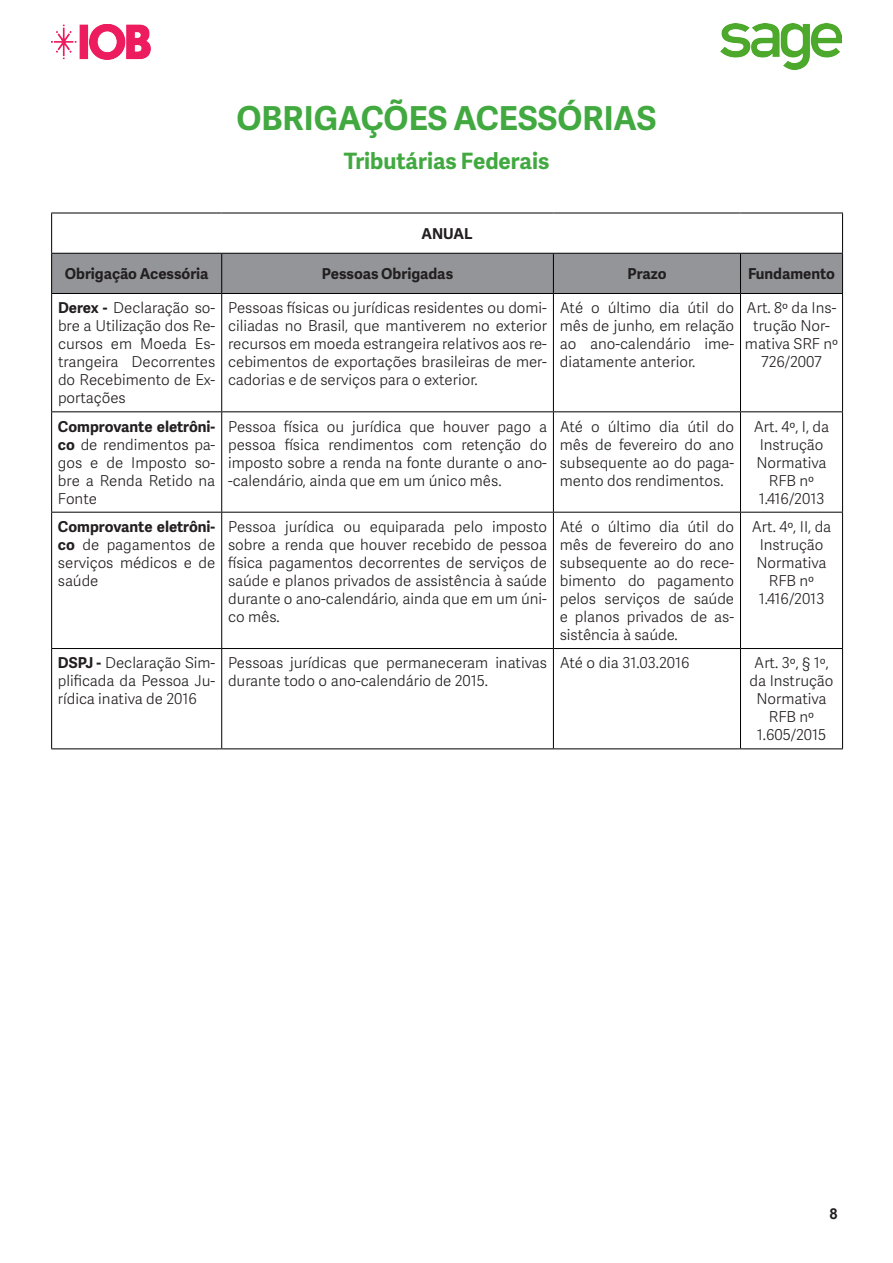
<style>
.page{position:relative;width:893px;height:1263px;background:#fff}
.page>*{position:absolute;margin:0;border:0;box-sizing:border-box;transform-origin:0 0}
.t1{font:700 33px "Adelle Sans SAGE";color:#41a940}
.t2{font:700 22.5px "Adelle Sans SAGE";color:#41a940}
.t3{font:15px/18px "Adelle Sans SAGE Lt";color:#231f20;text-align:justify}
.t4{font:700 15px "Adelle Sans SAGE";color:#231f20}
.t5{font:700 15px "Arial";color:#231f20}
.s1{font-family:"Adelle Sans SAGE";font-weight:700}
</style>
<div class="page">
<img style="left:51px;top:24px;width:100px;height:36px">
<img style="left:721px;top:24px;width:121px;height:46px">
<div style="left:52px;top:254px;width:790px;height:39px;background:#939598"></div>
<hr style="left:51px;top:213px;width:171px;height:1px;background:#000">
<hr style="left:51px;top:213px;width:1px;height:40px;background:#000">
<hr style="left:222px;top:213px;width:331px;height:1px;background:#000">
<hr style="left:553px;top:213px;width:187px;height:1px;background:#000">
<hr style="left:740px;top:213px;width:103px;height:1px;background:#000">
<hr style="left:842px;top:213px;width:1px;height:40px;background:#000">
<hr style="left:51px;top:253px;width:171px;height:1px;background:#000">
<hr style="left:51px;top:254px;width:1px;height:39px;background:#000">
<hr style="left:222px;top:253px;width:331px;height:1px;background:#000">
<hr style="left:221px;top:254px;width:1px;height:39px;background:#000">
<hr style="left:553px;top:253px;width:187px;height:1px;background:#000">
<hr style="left:553px;top:254px;width:1px;height:39px;background:#000">
<hr style="left:740px;top:253px;width:103px;height:1px;background:#000">
<hr style="left:740px;top:254px;width:1px;height:39px;background:#000">
<hr style="left:842px;top:254px;width:1px;height:39px;background:#000">
<hr style="left:51px;top:293px;width:171px;height:1px;background:#000">
<hr style="left:222px;top:293px;width:331px;height:1px;background:#000">
<hr style="left:553px;top:293px;width:187px;height:1px;background:#000">
<hr style="left:740px;top:293px;width:103px;height:1px;background:#000">
<hr style="left:51px;top:294px;width:1px;height:117px;background:#000">
<hr style="left:221px;top:294px;width:1px;height:117px;background:#000">
<hr style="left:553px;top:294px;width:1px;height:117px;background:#000">
<hr style="left:740px;top:294px;width:1px;height:117px;background:#000">
<hr style="left:842px;top:294px;width:1px;height:117px;background:#000">
<hr style="left:51px;top:411px;width:171px;height:1px;background:#000">
<hr style="left:51px;top:412px;width:1px;height:100px;background:#000">
<hr style="left:222px;top:411px;width:331px;height:1px;background:#000">
<hr style="left:221px;top:412px;width:1px;height:100px;background:#000">
<hr style="left:553px;top:411px;width:187px;height:1px;background:#000">
<hr style="left:553px;top:412px;width:1px;height:100px;background:#000">
<hr style="left:740px;top:411px;width:103px;height:1px;background:#000">
<hr style="left:740px;top:412px;width:1px;height:100px;background:#000">
<hr style="left:842px;top:412px;width:1px;height:100px;background:#000">
<hr style="left:51px;top:512px;width:171px;height:1px;background:#000">
<hr style="left:51px;top:512px;width:1px;height:136px;background:#000">
<hr style="left:222px;top:512px;width:331px;height:1px;background:#000">
<hr style="left:221px;top:512px;width:1px;height:136px;background:#000">
<hr style="left:553px;top:512px;width:187px;height:1px;background:#000">
<hr style="left:553px;top:512px;width:1px;height:136px;background:#000">
<hr style="left:740px;top:512px;width:103px;height:1px;background:#000">
<hr style="left:740px;top:512px;width:1px;height:136px;background:#000">
<hr style="left:842px;top:512px;width:1px;height:136px;background:#000">
<hr style="left:51px;top:648px;width:171px;height:1px;background:#000">
<hr style="left:51px;top:649px;width:1px;height:99px;background:#000">
<hr style="left:222px;top:648px;width:331px;height:1px;background:#000">
<hr style="left:221px;top:649px;width:1px;height:99px;background:#000">
<hr style="left:553px;top:648px;width:187px;height:1px;background:#000">
<hr style="left:553px;top:649px;width:1px;height:99px;background:#000">
<hr style="left:740px;top:648px;width:103px;height:1px;background:#000">
<hr style="left:740px;top:649px;width:1px;height:99px;background:#000">
<hr style="left:842px;top:649px;width:1px;height:99px;background:#000">
<hr style="left:51px;top:748px;width:171px;height:1px;background:#000">
<hr style="left:222px;top:748px;width:331px;height:1px;background:#000">
<hr style="left:553px;top:748px;width:187px;height:1px;background:#000">
<hr style="left:740px;top:748px;width:103px;height:1px;background:#000">
<h1 class="t1" style="left:236px;top:94px;width:421px">OBRIGAÇÕES ACESSÓRIAS</h1>
<h2 class="t2" style="left:344px;top:144px;width:207px">Tributárias Federais</h2>
<p class="t4" style="left:421px;top:222px;width:53px">ANUAL</p>
<p class="t4" style="left:65px;top:263px;width:145px">Obrigação Acessória</p>
<p class="t4" style="left:322px;top:263px;width:133px">Pessoas Obrigadas</p>
<p class="t4" style="left:627px;top:263px;width:41px">Prazo</p>
<p class="t4" style="left:748px;top:263px;width:89px">Fundamento</p>
<p class="t3" style="left:58px;top:298px;width:159px"><span class="s1">Derex -</span> Declaração so&shy;bre a Utilização dos Re&shy;cursos em Moeda Es&shy;trangeira Decorrentes do Recebimento de Ex&shy;portações</p>
<p class="t3" style="left:228px;top:298px;width:320px">Pessoas físicas ou jurídicas residentes ou domi&shy;ciliadas no Brasil, que mantiverem no exterior recursos em moeda estrangeira relativos aos re&shy;cebimentos de exportações brasileiras de mer&shy;cadorias e de serviços para o exterior.</p>
<p class="t3" style="left:560px;top:298px;width:176px">Até o último dia útil do mês de junho, em relação ao ano-calendário ime&shy;diatamente anterior.</p>
<p class="t3" style="left:745px;top:298px;width:95px;text-align:center">Art. 8º da Ins&shy;trução Nor&shy;mativa SRF nº<br>726/2007</p>
<p class="t4" style="left:58px;top:415px;width:159px">Comprovante eletrôni-</p>
<p class="t3" style="left:58px;top:435px;width:159px"><span class="s1">co</span> de rendimentos pa&shy;gos e de Imposto so&shy;bre a Renda Retido na Fonte</p>
<p class="t3" style="left:228px;top:417px;width:320px">Pessoa física ou jurídica que houver pago a pessoa física rendimentos com retenção do imposto sobre a renda na fonte durante o ano--calendário, ainda que em um único mês.</p>
<p class="t3" style="left:560px;top:417px;width:176px">Até o último dia útil do mês de fevereiro do ano subsequente ao do paga&shy;mento dos rendimentos.</p>
<p class="t3" style="left:754px;top:417px;width:77px;text-align:center">Art. 4º, I, da<br>Instrução<br>Normativa<br>RFB nº<br>1.416/2013</p>
<p class="t4" style="left:58px;top:516px;width:159px">Comprovante eletrôni-</p>
<p class="t3" style="left:58px;top:535px;width:159px"><span class="s1">co</span> de pagamentos de serviços médicos e de saúde</p>
<p class="t3" style="left:228px;top:517px;width:320px">Pessoa jurídica ou equiparada pelo imposto sobre a renda que houver recebido de pessoa física pagamentos decorrentes de serviços de saúde e planos privados de assistência à saúde durante o ano-calendário, ainda que em um úni&shy;co mês.</p>
<p class="t3" style="left:560px;top:517px;width:176px">Até o último dia útil do mês de fevereiro do ano subsequente ao do rece&shy;bimento do pagamento pelos serviços de saúde e planos privados de as&shy;sistência à saúde.</p>
<p class="t3" style="left:752px;top:517px;width:81px;text-align:center">Art. 4º, II, da<br>Instrução<br>Normativa<br>RFB nº<br>1.416/2013</p>
<p class="t3" style="left:58px;top:653px;width:159px"><span class="s1">DSPJ -</span> Declaração Sim&shy;plificada da Pessoa Ju&shy;rídica inativa de 2016</p>
<p class="t3" style="left:228px;top:653px;width:320px">Pessoas jurídicas que permaneceram inativas durante todo o ano-calendário de 2015.</p>
<p class="t3" style="left:560px;top:653px;width:131px">Até o dia 31.03.2016</p>
<p class="t3" style="left:750px;top:653px;width:85px;text-align:center">Art. 3º, § 1º, da Instrução<br>Normativa<br>RFB nº<br>1.605/2015</p>
<p class="t5" style="left:829px;top:1203px;width:10px">8</p>
</div>
